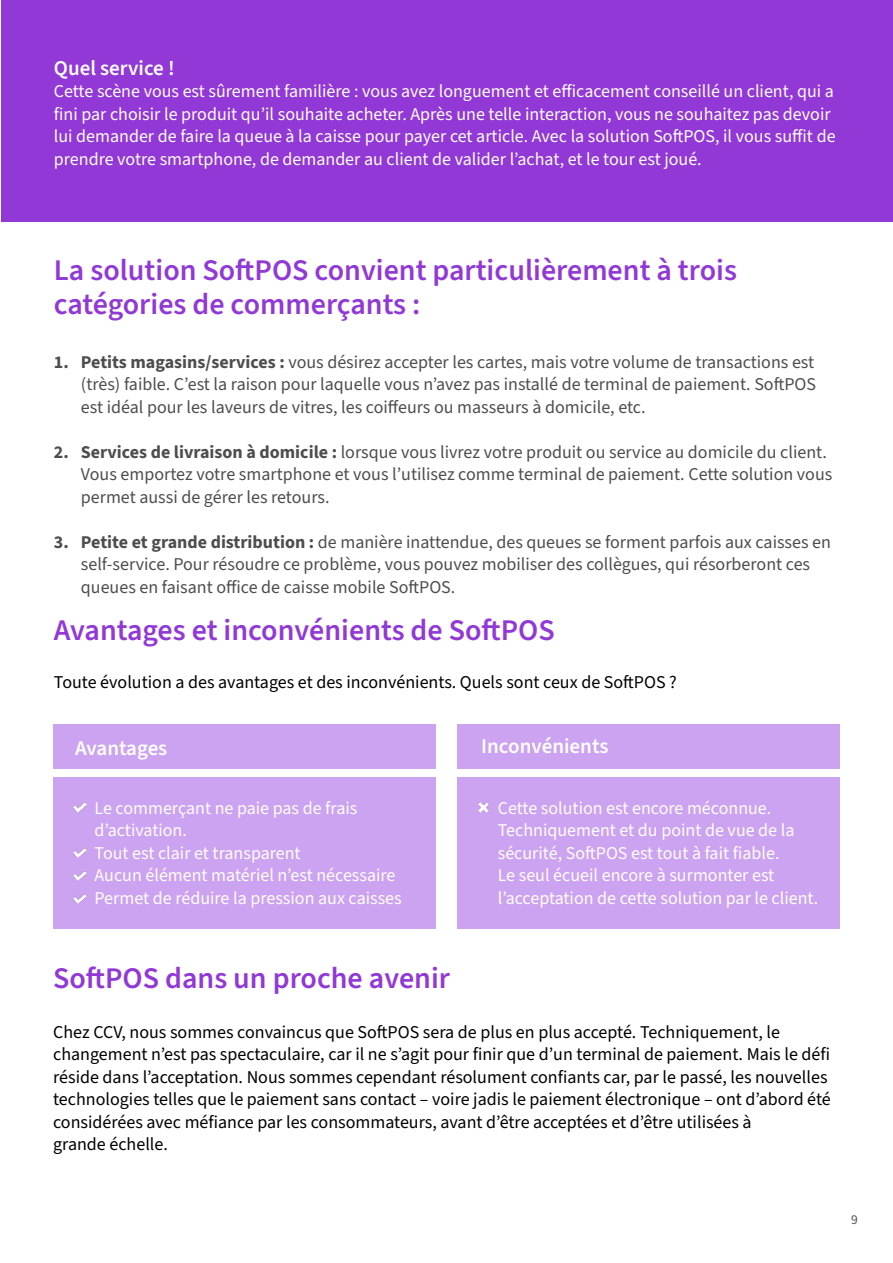
<style>
.page{position:relative;width:893px;height:1263px;background:#fff}
.page>*{position:absolute;margin:0;border:0;box-sizing:border-box;transform-origin:0 0}
.t1{font:600 30px/34.5px "Source Sans 3";color:#9138d6}
.t2{font:600 21px "Source Sans 3";color:#fff}
.t3{font:18px/22.5px "Source Sans 3";color:#4d4d4d}
.t4{font:18px/22.5px "Source Sans 3";color:#fff}
.t5{font:18px/22.5px "Source Sans 3";color:#000}
.t6{font:13.5px "Source Sans 3";color:#515254}
.s1{font-weight:700}
</style>
<div class="page">
<div style="left:1px;top:0;width:892px;height:221px;background:#9138d6"></div>
<div style="left:53px;top:724px;width:383px;height:45px;background:#cca3f0"></div>
<div style="left:53px;top:777px;width:383px;height:152px;background:#cca3f0"></div>
<div style="left:457px;top:724px;width:383px;height:45px;background:#cca3f0"></div>
<div style="left:457px;top:777px;width:383px;height:152px;background:#cca3f0"></div>
<svg style="left:74px;top:803px;width:12px;height:9px"></svg>
<svg style="left:74px;top:849px;width:12px;height:9px"></svg>
<svg style="left:74px;top:871px;width:12px;height:10px"></svg>
<svg style="left:74px;top:894px;width:12px;height:9px"></svg>
<svg style="left:479px;top:803px;width:9px;height:9px"></svg>
<p class="t2" style="left:54px;top:54px;width:122px">Quel service !</p>
<p class="t4" style="left:54px;top:81px;width:783px">Cette scène vous est sûrement familière : vous avez longuement et efficacement conseillé un client, qui a fini par choisir le produit qu’il souhaite acheter. Après une telle interaction, vous ne souhaitez pas devoir lui demander de faire la queue à la caisse pour payer cet article. Avec la solution SoftPOS, il vous suffit de prendre votre smartphone, de demander au client de valider l’achat, et le tour est joué.</p>
<h1 class="t1" style="left:54px;top:253px;width:685px">La solution SoftPOS convient particulièrement à trois catégories de commerçants :</h1>
<p class="t3" style="left:81px;top:351px;width:737px;text-align:justify;text-indent:-27px"><span class="s1">1. Petits magasins/services :</span> vous désirez accepter les cartes, mais votre volume de transactions est (très) faible. C’est la raison pour laquelle vous n’avez pas installé de terminal de paiement. SoftPOS est idéal pour les laveurs de vitres, les coiffeurs ou masseurs à domicile, etc.</p>
<p class="t3" style="left:81px;top:441px;width:753px;text-indent:-27px"><span class="s1">2. Services de livraison à domicile :</span> lorsque vous livrez votre produit ou service au domicile du client.<br>Vous emportez votre smartphone et vous l’utilisez comme terminal de paiement. Cette solution vous permet aussi de gérer les retours.</p>
<p class="t3" style="left:81px;top:531px;width:752px;text-indent:-27px"><span class="s1">3. Petite et grande distribution :</span> de manière inattendue, des queues se forment parfois aux caisses en self-service. Pour résoudre ce problème, vous pouvez mobiliser des collègues, qui résorberont ces queues en faisant office de caisse mobile SoftPOS.</p>
<h1 class="t1" style="left:54px;top:614px;width:502px">Avantages et inconvénients de SoftPOS</h1>
<p class="t5" style="left:54px;top:671px;width:624px">Toute évolution a des avantages et des inconvénients. Quels sont ceux de SoftPOS ?</p>
<p class="t2" style="left:75px;top:734px;width:94px">Avantages</p>
<p class="t2" style="left:481px;top:732px;width:129px">Inconvénients</p>
<p class="t4" style="left:95px;top:797px;width:309px">Le commerçant ne paie pas de frais d’activation.<br>Tout est clair et transparent<br>Aucun élément matériel n’est nécessaire<br>Permet de réduire la pression aux caisses</p>
<p class="t4" style="left:498px;top:797px;width:322px">Cette solution est encore méconnue.<br>Techniquement et du point de vue de la sécurité, SoftPOS est tout à fait fiable.<br>Le seul écueil encore à surmonter est l’acceptation de cette solution par le client.</p>
<h1 class="t1" style="left:53px;top:962px;width:398px">SoftPOS dans un proche avenir</h1>
<p class="t5" style="left:53px;top:1021px;width:779px">Chez CCV, nous sommes convaincus que SoftPOS sera de plus en plus accepté. Techniquement, le changement n’est pas spectaculaire, car il ne s’agit pour finir que d’un terminal de paiement. Mais le défi réside dans l’acceptation. Nous sommes cependant résolument confiants car, par le passé, les nouvelles technologies telles que le paiement sans contact – voire jadis le paiement électronique – ont d’abord été considérées avec méfiance par les consommateurs, avant d’être acceptées et d’être utilisées à<br>grande échelle.</p>
<p class="t6" style="left:851px;top:1210px;width:8px">9</p>
</div>
